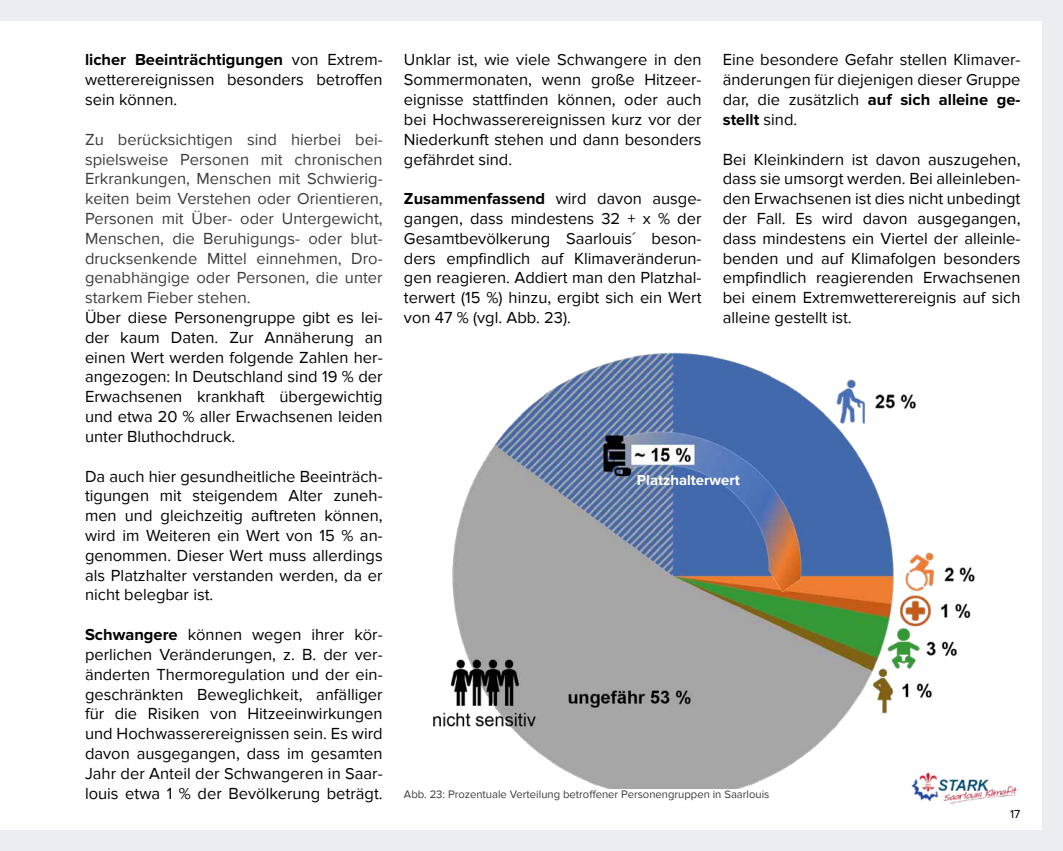
<style>
.page{position:relative;width:1063px;height:851px;background:#fff}
.page>*{position:absolute;margin:0;border:0;box-sizing:border-box;transform-origin:0 0}
.t1{font:16.5px/19.8px "Proxima Nova";color:#000;text-align:justify}
.t2{font:16.5px/19.8px "Proxima Nova";color:#3c3c3b;text-align:justify}
.t3{font:700 15px "Proxima Nova";color:#fff}
.t4{font:12px "Proxima Nova";color:#000}
.t5{font:11.25px "Proxima Nova";color:#3c3c3b}
.s1{font-weight:700}
</style>
<div class="page">
<div style="left:0;top:0;width:1063px;height:850px;background:#eaedf2"></div>
<div style="left:0;top:21px;width:1042px;height:808px;background:#fff"></div>
<img style="left:914px;top:779px;width:103px;height:25px">
<img style="left:433px;top:352px;width:555px;height:436px">
<p class="t1" style="left:85px;top:50px;width:299px"><span class="s1">licher Beeinträchtigungen</span> von Extrem&shy;wetterereignissen besonders betroffen sein können.</p>
<p class="t2" style="left:85px;top:129px;width:299px">Zu berücksichtigen sind hierbei bei&shy;spielsweise Personen mit chronischen Erkrankungen, Menschen mit Schwierig&shy;keiten beim Verstehen oder Orientieren, Personen mit Über- oder Untergewicht, Menschen, die Beruhigungs- oder blut&shy;drucksenkende Mittel einnehmen, Dro&shy;genabhängige oder Personen, die unter starkem Fieber stehen.</p>
<p class="t1" style="left:85px;top:308px;width:299px">Über diese Personengruppe gibt es lei&shy;der kaum Daten. Zur Annäherung an einen Wert werden folgende Zahlen her&shy;angezogen: In Deutschland sind 19 % der Erwachsenen krankhaft übergewichtig und etwa 20 % aller Erwachsenen leiden unter Bluthochdruck.</p>
<p class="t1" style="left:85px;top:466px;width:299px">Da auch hier gesundheitliche Beeinträch&shy;tigungen mit steigendem Alter zuneh&shy;men und gleichzeitig auftreten können, wird im Weiteren ein Wert von 15 % an&shy;genommen. Dieser Wert muss allerdings als Platzhalter verstanden werden, da er nicht belegbar ist.</p>
<p class="t1" style="left:85px;top:624px;width:299px"><span class="s1">Schwangere</span> können wegen ihrer kör&shy;perlichen Veränderungen, z. B. der ver&shy;änderten Thermoregulation und der ein&shy;geschränkten Beweglichkeit, anfälliger für die Risiken von Hitzeeinwirkungen und Hochwasserereignissen sein. Es wird davon ausgegangen, dass im gesamten Jahr der Anteil der Schwangeren in Saar&shy;louis etwa 1 % der Bevölkerung beträgt.</p>
<p class="t1" style="left:404px;top:50px;width:299px">Unklar ist, wie viele Schwangere in den Sommermonaten, wenn große Hitzeer&shy;eignisse stattfinden können, oder auch bei Hochwasserereignissen kurz vor der Niederkunft stehen und dann besonders gefährdet sind.</p>
<p class="t1" style="left:404px;top:189px;width:299px"><span class="s1">Zusammenfassend</span> wird davon ausge&shy;gangen, dass mindestens 32 + x % der Gesamtbevölkerung Saarlouis´ beson&shy;ders empfindlich auf Klimaveränderun&shy;gen reagieren. Addiert man den Platzhal&shy;terwert (15 %) hinzu, ergibt sich ein Wert von 47 % (vgl. Abb. 23).</p>
<p class="t1" style="left:723px;top:50px;width:299px">Eine besondere Gefahr stellen Klimaver&shy;änderungen für diejenigen dieser Gruppe dar, die zusätzlich <span class="s1">auf sich alleine ge&shy;stellt</span> sind.</p>
<p class="t1" style="left:723px;top:149px;width:299px">Bei Kleinkindern ist davon auszugehen, dass sie umsorgt werden. Bei alleinleben&shy;den Erwachsenen ist dies nicht unbedingt der Fall. Es wird davon ausgegangen, dass mindestens ein Viertel der alleinle&shy;benden und auf Klimafolgen besonders empfindlich reagierenden Erwachsenen bei einem Extremwetterereignis auf sich alleine gestellt ist.</p>
<p class="t3" style="left:637px;top:471px;width:104px">Platzhalterwert</p>
<p class="t5" style="left:404px;top:787px;width:367px">Abb. 23: Prozentuale Verteilung betroffener Personengruppen in Saarlouis</p>
<p class="t4" style="left:1010px;top:806px;width:12px">17</p>
</div>
